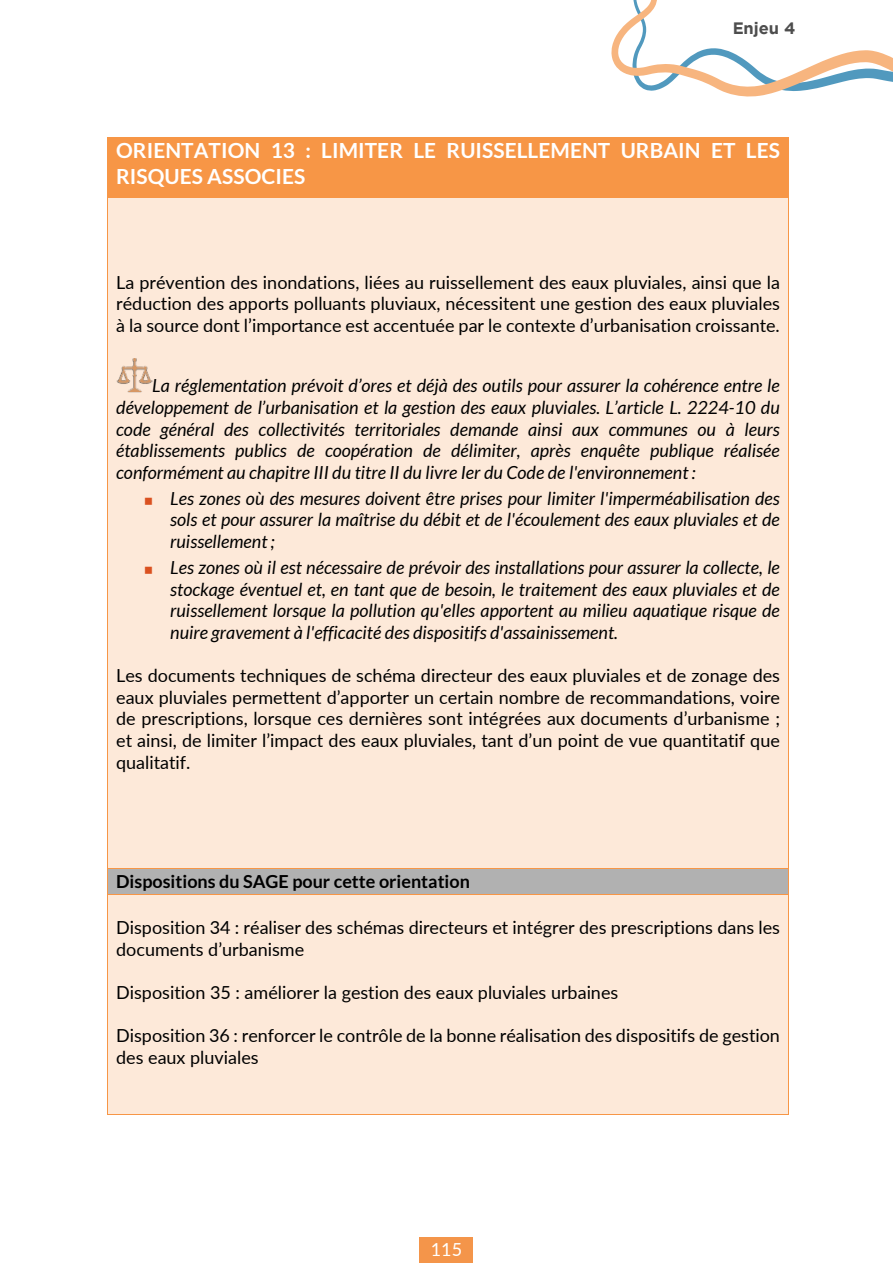
<style>
.page{position:relative;width:893px;height:1263px;background:#fff}
.page>*{position:absolute;margin:0;border:0;box-sizing:border-box;transform-origin:0 0}
.t1{font:700 20.85px/25.2px "Lato";letter-spacing:.005em;color:#fff}
.t2{font:italic 18px/21.6px "Lato";color:#000;text-align:justify}
.t3{font:18px/21.6px "Lato";color:#000;text-align:justify}
.t4{font:700 18px "Lato";color:#000}
.t5{font:18px "Lato";color:#fff}
.t6{font:700 16.5px "Gotham";color:#000}
.s1{color:#da5120}
</style>
<div class="page">
<div style="left:420px;top:1237px;width:53px;height:26px;background:#f4954a"></div>
<svg style="left:611px;top:0;width:282px;height:97px"></svg>
<div style="left:108px;top:137px;width:680px;height:60px;background:#f79646"></div>
<hr style="left:788px;top:137px;width:1px;height:60px;background:#f79646">
<div style="left:108px;top:198px;width:680px;height:670px;background:#fde9d9"></div>
<hr style="left:108px;top:197px;width:680px;height:1px;background:#f79646">
<hr style="left:108px;top:198px;width:1px;height:670px;background:#f79646">
<hr style="left:788px;top:198px;width:1px;height:670px;background:#f79646">
<div style="left:108px;top:869px;width:680px;height:25px;background:#b1b1b1"></div>
<hr style="left:108px;top:868px;width:680px;height:1px;background:#f79646">
<div style="left:108px;top:895px;width:680px;height:219px;background:#fde9d9"></div>
<hr style="left:108px;top:894px;width:680px;height:1px;background:#f79646">
<svg style="left:788px;top:868px;width:1px;height:27px"></svg>
<hr style="left:108px;top:895px;width:1px;height:219px;background:#f79646">
<hr style="left:108px;top:1114px;width:680px;height:1px;background:#f79646">
<hr style="left:788px;top:895px;width:1px;height:219px;background:#f79646">
<img style="left:128px;top:358px;width:13px;height:35px">
<img style="left:116px;top:359px;width:36px;height:33px">
<p class="t6" style="left:732px;top:18px;width:65px">Enjeu 4</p>
<p class="t1" style="left:116px;top:138px;width:665px">ORIENTATION 13 : LIMITER LE RUISSELLEMENT URBAIN ET LES<br>RISQUES ASSOCIES</p>
<p class="t3" style="left:116px;top:271px;width:665px">La prévention des inondations, liées au ruissellement des eaux pluviales, ainsi que la réduction des apports polluants pluviaux, nécessitent une gestion des eaux pluviales à la source dont l’importance est accentuée par le contexte d’urbanisation croissante.</p>
<p class="t2" style="left:116px;top:376px;width:665px;text-indent:36px">La réglementation prévoit d’ores et déjà des outils pour assurer la cohérence entre le développement de l’urbanisation et la gestion des eaux pluviales. L’article L. 2224-10 du code général des collectivités territoriales demande ainsi aux communes ou à leurs établissements publics de coopération de délimiter, après enquête publique réalisée conformément au chapitre III du titre II du livre Ier du Code de l'environnement :</p>
<p class="t2" style="left:170px;top:488px;width:611px;text-indent:-27px"><span class="s1">▪</span> Les zones où des mesures doivent être prises pour limiter l'imperméabilisation des sols et pour assurer la maîtrise du débit et de l'écoulement des eaux pluviales et de ruissellement ;</p>
<p class="t2" style="left:170px;top:557px;width:611px;text-indent:-27px"><span class="s1">▪</span> Les zones où il est nécessaire de prévoir des installations pour assurer la collecte, le stockage éventuel et, en tant que de besoin, le traitement des eaux pluviales et de ruissellement lorsque la pollution qu'elles apportent au milieu aquatique risque de nuire gravement à l'efficacité des dispositifs d'assainissement.</p>
<p class="t3" style="left:116px;top:664px;width:665px">Les documents techniques de schéma directeur des eaux pluviales et de zonage des eaux pluviales permettent d’apporter un certain nombre de recommandations, voire de prescriptions, lorsque ces dernières sont intégrées aux documents d’urbanisme ; et ainsi, de limiter l’impact des eaux pluviales, tant d’un point de vue quantitatif que qualitatif.</p>
<p class="t4" style="left:116px;top:871px;width:355px">Dispositions du SAGE pour cette orientation</p>
<p class="t3" style="left:116px;top:916px;width:665px">Disposition 34 : réaliser des schémas directeurs et intégrer des prescriptions dans les documents d’urbanisme</p>
<p class="t3" style="left:116px;top:981px;width:504px">Disposition 35 : améliorer la gestion des eaux pluviales urbaines</p>
<p class="t3" style="left:116px;top:1024px;width:665px">Disposition 36 : renforcer le contrôle de la bonne réalisation des dispositifs de gestion des eaux pluviales</p>
<p class="t5" style="left:431px;top:1237px;width:33px">115</p>
</div>
